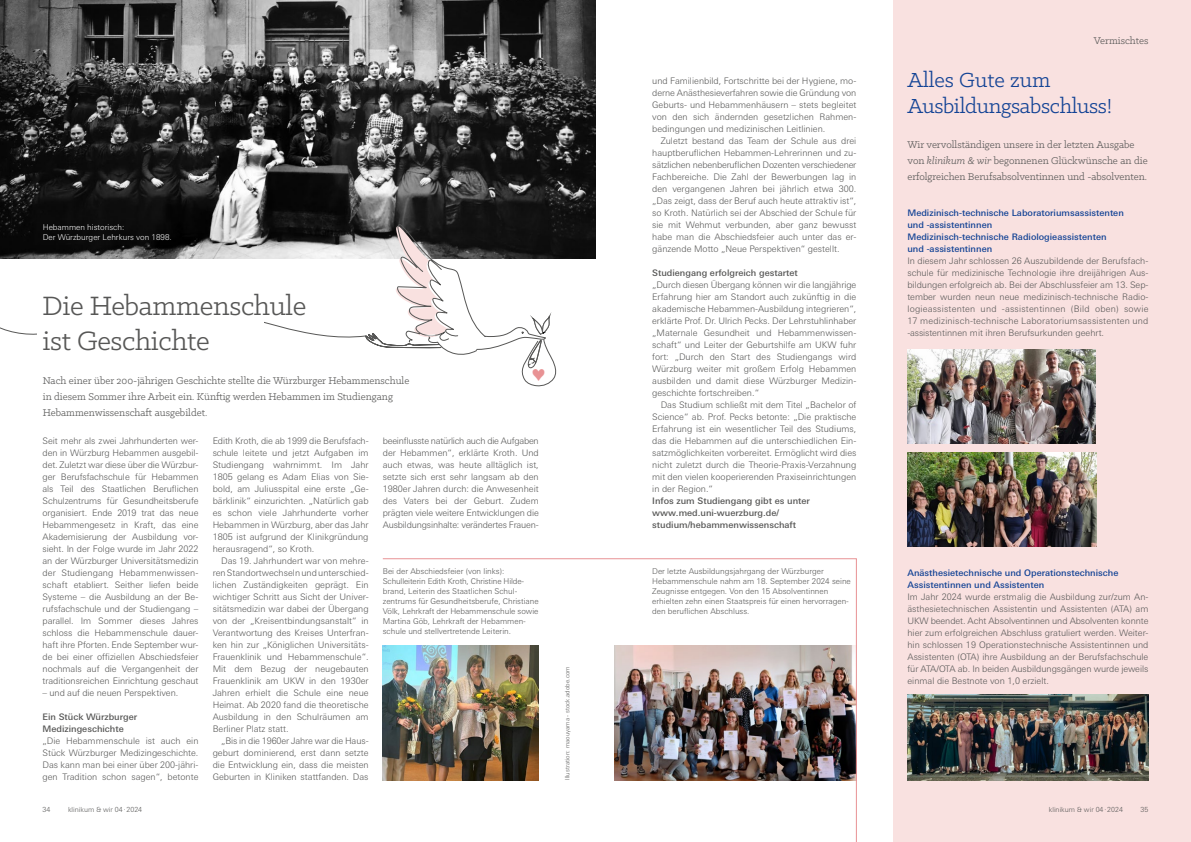
<style>
.page{position:relative;width:1191px;height:842px;background:#fff}
.page>*{position:absolute;margin:0;border:0;box-sizing:border-box;transform-origin:0 0}
.t1{font:30px/35px "Klinic Slab";letter-spacing:-.01em;color:#575756}
.t2{font:23px/26px "Klinic Slab";letter-spacing:-.015em;color:#134395}
.t3{font:11px/16px "Klinic Slab";color:#575756}
.t4{font:300 9px/12px "Univers Next Pro";color:#575756;text-align:justify}
.t5{font:500 9px/12px "Univers Next Pro";color:#134395}
.t6{font:500 9px/12px "Univers Next Pro";color:#575756}
.t7{font:300 8px/10px "Univers Next Pro";color:#575756}
.t8{font:300 8px/10px "Univers Next Pro";color:#fff}
.t9{font:300 7px "Univers Next Pro";color:#575756}
.t10{font:300 6px "Univers Next Pro";color:#575756}
.s1{font-style:italic}
</style>
<div class="page">
<img style="left:0;top:0;width:595px;height:258px">
<div style="left:893px;top:0;width:298px;height:842px;background:#f9e1e0"></div>
<img style="left:907px;top:695px;width:241px;height:85px">
<img style="left:907px;top:453px;width:189px;height:93px">
<img style="left:907px;top:350px;width:189px;height:93px">
<img style="left:382px;top:558px;width:475px;height:284px">
<svg style="left:0;top:224px;width:560px;height:163px"></svg>
<p class="t4" style="left:652px;top:75px;width:206px">und Familienbild, Fortschritte bei der Hygiene, mo&shy;derne Anästhesieverfahren sowie die Gründung von Geburts- und Hebammenhäusern – stets begleitet von den sich ändernden gesetzlichen Rahmen&shy;bedingungen und medizinischen Leitlinien.</p>
<p class="t4" style="left:652px;top:135px;width:206px;text-indent:9px">Zuletzt bestand das Team der Schule aus drei hauptberuflichen Hebammen-Lehrerinnen und zu&shy;sätzlichen nebenberuflichen Dozenten verschiedener Fachbereiche. Die Zahl der Bewerbungen lag in den vergangenen Jahren bei jährlich etwa 300. „Das zeigt, dass der Beruf auch heute attraktiv ist“, so Kroth. Natürlich sei der Abschied der Schule für sie mit Wehmut verbunden, aber ganz bewusst habe man die Abschiedsfeier auch unter das er&shy;gänzende Motto „Neue Perspektiven“ gestellt.</p>
<p class="t6" style="left:652px;top:267px;width:147px">Studiengang erfolgreich gestartet</p>
<p class="t4" style="left:652px;top:279px;width:206px">„Durch diesen Übergang können wir die langjährige Erfahrung hier am Standort auch zukünftig in die akademische Hebammen-Ausbildung integrieren“, erklärte Prof. Dr. Ulrich Pecks. Der Lehrstuhlinhaber „Maternale Gesundheit und Hebammenwissen&shy;schaft“ und Leiter der Geburtshilfe am UKW fuhr fort: „Durch den Start des Studiengangs wird Würzburg weiter mit großem Erfolg Hebammen ausbilden und damit diese Würzburger Medizin&shy;geschichte fortschreiben.“</p>
<p class="t4" style="left:652px;top:399px;width:206px;text-indent:9px">Das Studium schließt mit dem Titel „Bachelor of Science“ ab. Prof. Pecks betonte: „Die praktische Erfahrung ist ein wesentlicher Teil des Studiums, das die Hebammen auf die unterschiedlichen Ein&shy;satzmöglichkeiten vorbereitet. Ermöglicht wird dies nicht zuletzt durch die Theorie-Praxis-Verzahnung mit den vielen kooperierenden Praxiseinrichtungen in der Region.“</p>
<p class="t6" style="left:652px;top:494px;width:159px">Infos zum Studiengang gibt es unter www.med.uni-wuerzburg.de/ studium/hebammenwissenschaft</p>
<p class="t8" style="left:43px;top:223px;width:130px">Hebammen historisch:<br>Der Würzburger Lehrkurs von 1898.</p>
<h1 class="t1" style="left:43px;top:288px;width:265px">Die Hebammenschule ist Geschichte</h1>
<p class="t3" style="left:43px;top:372px;width:368px">Nach einer über 200-jährigen Geschichte stellte die Würzburger Hebammenschule in diesem Sommer ihre Arbeit ein. Künftig werden Hebammen im Studiengang<br>Hebammenwissenschaft ausgebildet.</p>
<p class="t4" style="left:43px;top:435px;width:157px">Seit mehr als zwei Jahrhunderten wer&shy;den in Würzburg Hebammen ausgebil&shy;det. Zuletzt war diese über die Würzbur&shy;ger Berufsfachschule für Hebammen als Teil des Staatlichen Beruflichen Schulzentrums für Gesundheitsberufe organisiert. Ende 2019 trat das neue Hebammengesetz in Kraft, das eine Akademisierung der Ausbildung vor&shy;sieht. In der Folge wurde im Jahr 2022 an der Würzburger Universitätsmedizin der Studiengang Hebammenwissen&shy;schaft etabliert. Seither liefen beide Systeme – die Ausbildung an der Be&shy;rufsfachschule und der Studiengang – parallel. Im Sommer dieses Jahres schloss die Hebammenschule dauer&shy;haft ihre Pforten. Ende September wur&shy;de bei einer offiziellen Abschiedsfeier nochmals auf die Vergangenheit der traditionsreichen Einrichtung geschaut</p>
<p class="t4" style="left:43px;top:687px;width:137px">– und auf die neuen Perspektiven.</p>
<p class="t6" style="left:43px;top:711px;width:96px">Ein Stück Würzburger<br>Medizingeschichte</p>
<p class="t4" style="left:43px;top:735px;width:157px">„Die Hebammenschule ist auch ein Stück Würzburger Medizingeschichte.<br>Das kann man bei einer über 200-jähri&shy;gen Tradition schon sagen“, betonte</p>
<p class="t4" style="left:383px;top:435px;width:157px">beeinflusste natürlich auch die Aufgaben der Hebammen“, erklärte Kroth. Und auch etwas, was heute alltäglich ist, setzte sich erst sehr langsam ab den 1980er Jahren durch: die Anwesenheit des Vaters bei der Geburt. Zudem prägten viele weitere Entwicklungen die Ausbildungsinhalte: verändertes Frauen-</p>
<p class="t4" style="left:213px;top:435px;width:157px">Edith Kroth, die ab 1999 die Berufsfach&shy;schule leitete und jetzt Aufgaben im Studiengang wahrnimmt. Im Jahr 1805 gelang es Adam Elias von Sie&shy;bold, am Juliusspital eine erste „Ge&shy;bärklinik“ einzurichten. „Natürlich gab es schon viele Jahrhunderte vorher Hebammen in Würzburg, aber das Jahr 1805 ist aufgrund der Klinikgründung herausragend“, so Kroth.</p>
<p class="t4" style="left:213px;top:555px;width:157px;text-indent:9px">Das 19. Jahrhundert war von mehre&shy;ren Standortwechseln und unterschied&shy;lichen Zuständigkeiten geprägt. Ein wichtiger Schritt aus Sicht der Univer&shy;sitätsmedizin war dabei der Übergang von der „Kreisentbindungsanstalt“ in Verantwortung des Kreises Unterfran&shy;ken hin zur „Königlichen Universitäts-Frauenklinik und Hebammenschule“.<br>Mit dem Bezug der neugebauten Frauenklinik am UKW in den 1930er Jahren erhielt die Schule eine neue Heimat. Ab 2020 fand die theoretische Ausbildung in den Schulräumen am Berliner Platz statt.</p>
<p class="t4" style="left:213px;top:735px;width:157px;text-indent:9px">„Bis in die 1960er Jahre war die Haus&shy;geburt dominierend, erst dann setzte die Entwicklung ein, dass die meisten Geburten in Kliniken stattfanden. Das</p>
<p class="t7" style="left:383px;top:566px;width:157px">Bei der Abschiedsfeier (von links):<br>Schulleiterin Edith Kroth, Christine Hilde&shy;brand, Leiterin des Staatlichen Schul&shy;zentrums für Gesundheitsberufe, Christiane Völk, Lehrkraft der Hebammenschule sowie Martina Göb, Lehrkraft der Hebammen&shy;schule und stellvertretende Leiterin.</p>
<p class="t7" style="left:652px;top:566px;width:200px">Der letzte Ausbildungsjahrgang der Würzburger Hebammenschule nahm am 18. September 2024 seine Zeugnisse entgegen. Von den 15 Absolventinnen erhielten zehn einen Staatspreis für einen hervorragen&shy;den beruflichen Abschluss.</p>
<p class="t10" style="left:564px;top:780px;width:115px;rotate:-90deg">Illustration: maouyama - stock.adobe.com</p>
<p class="t9" style="left:43px;top:805px;width:9px">34</p>
<p class="t9" style="left:68px;top:805px;width:76px">klinikum &amp; wir 04·2024</p>
<p class="t3" style="left:1093px;top:32px;width:56px">Vermischtes</p>
<h2 class="t2" style="left:907px;top:66px;width:206px">Alles Gute zum<br>Ausbildungsabschluss!</h2>
<p class="t3" style="left:907px;top:136px;width:242px">Wir vervollständigen unsere in der letzten Ausgabe von <span class="s1">klinikum &amp; wir</span> begonnenen Glückwünsche an die erfolgreichen Berufsabsolventinnen und -absolventen.</p>
<p class="t5" style="left:907px;top:207px;width:218px">Medizinisch-technische Laboratoriumsassistenten und -assistentinnen<br>Medizinisch-technische Radiologieassistenten und -assistentinnen</p>
<p class="t4" style="left:907px;top:255px;width:242px">In diesem Jahr schlossen 26 Auszubildende der Berufsfach&shy;schule für medizinische Technologie ihre dreijährigen Aus&shy;bildungen erfolgreich ab. Bei der Abschlussfeier am 13. Sep&shy;tember wurden neun neue medizinisch-technische Radio&shy;logieassistenten und -assistentinnen (Bild oben) sowie 17 medizinisch-technische Laboratoriumsassistenten und -assistentinnen mit ihren Berufsurkunden geehrt.</p>
<p class="t5" style="left:907px;top:567px;width:212px">Anästhesietechnische und Operationstechnische<br>Assistentinnen und Assistenten</p>
<p class="t4" style="left:907px;top:591px;width:242px">Im Jahr 2024 wurde erstmalig die Ausbildung zur/zum An&shy;ästhesietechnischen Assistentin und Assistenten (ATA) am UKW beendet. Acht Absolventinnen und Absolventen konnte hier zum erfolgreichen Abschluss gratuliert werden. Weiter&shy;hin schlossen 19 Operationstechnische Assistentinnen und Assistenten (OTA) ihre Ausbildung an der Berufsfachschule für ATA/OTA ab. In beiden Ausbildungsgängen wurde jeweils einmal die Bestnote von 1,0 erzielt.</p>
<p class="t9" style="left:1048px;top:805px;width:76px">klinikum &amp; wir 04·2024</p>
<p class="t9" style="left:1140px;top:805px;width:9px">35</p>
</div>
